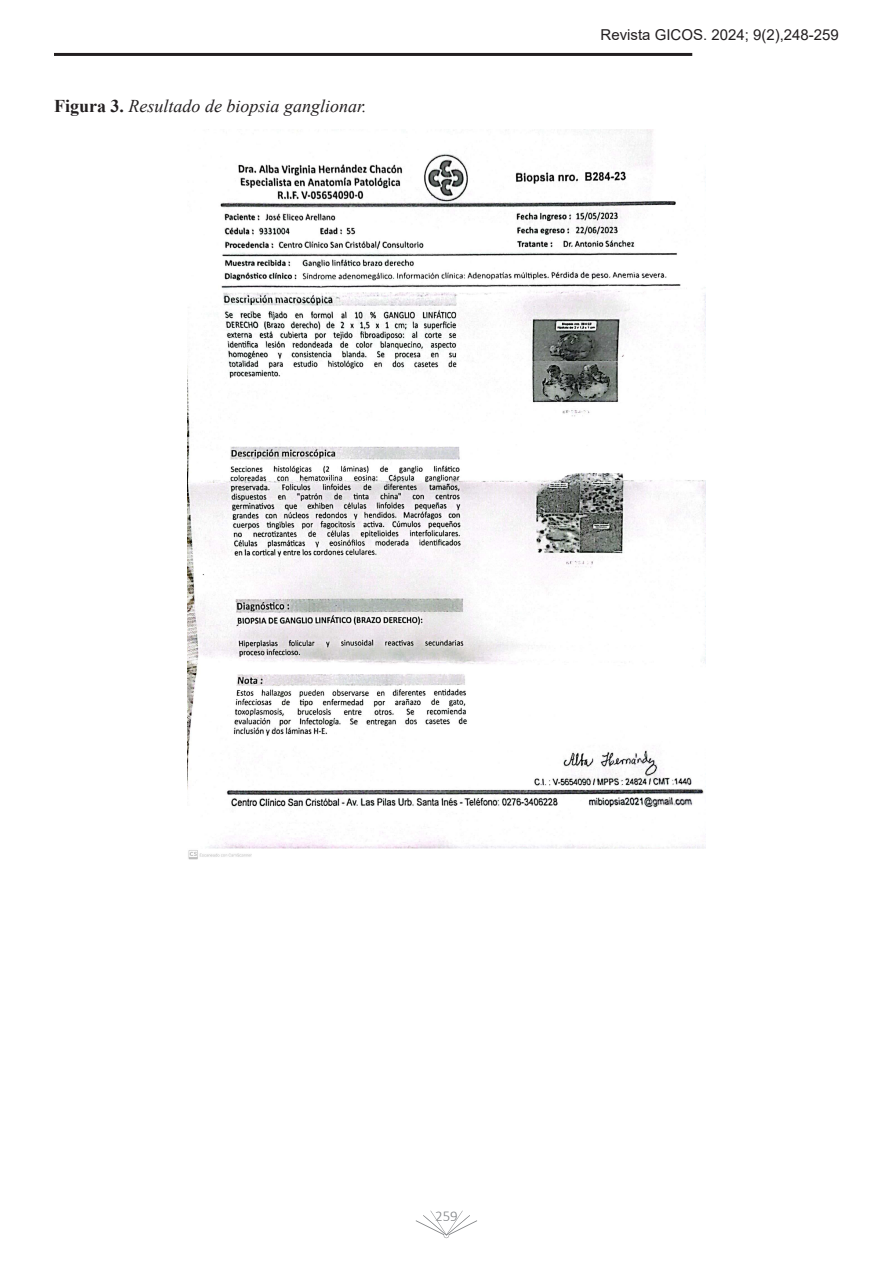
<style>
.page{position:relative;width:893px;height:1263px;background:#fff}
.page>*{position:absolute;margin:0;border:0;box-sizing:border-box;transform-origin:0 0}
.t1{font:italic 18px "Times New Roman";color:#231f20}
.t2{font:15px "Arial";color:#231f20}
.t3{font:300 15px "Calibri";color:#808285}
.s1{font-weight:700;font-style:normal}
</style>
<div class="page">
<svg style="left:416px;top:1210px;width:61px;height:29px"></svg>
<hr style="left:54px;top:53px;width:638px;height:3px;background:#231f20">
<img style="left:187px;top:130px;width:519px;height:730px">
<p class="t1" style="left:54px;top:94px;width:314px"><span class="s1">Figura 3.</span> Resultado de biopsia ganglionar.</p>
<p class="t2" style="left:600px;top:25px;width:240px">Revista GICOS. 2024; 9(2),248-259</p>
<p class="t3" style="left:435px;top:1207px;width:24px">259</p>
</div>
